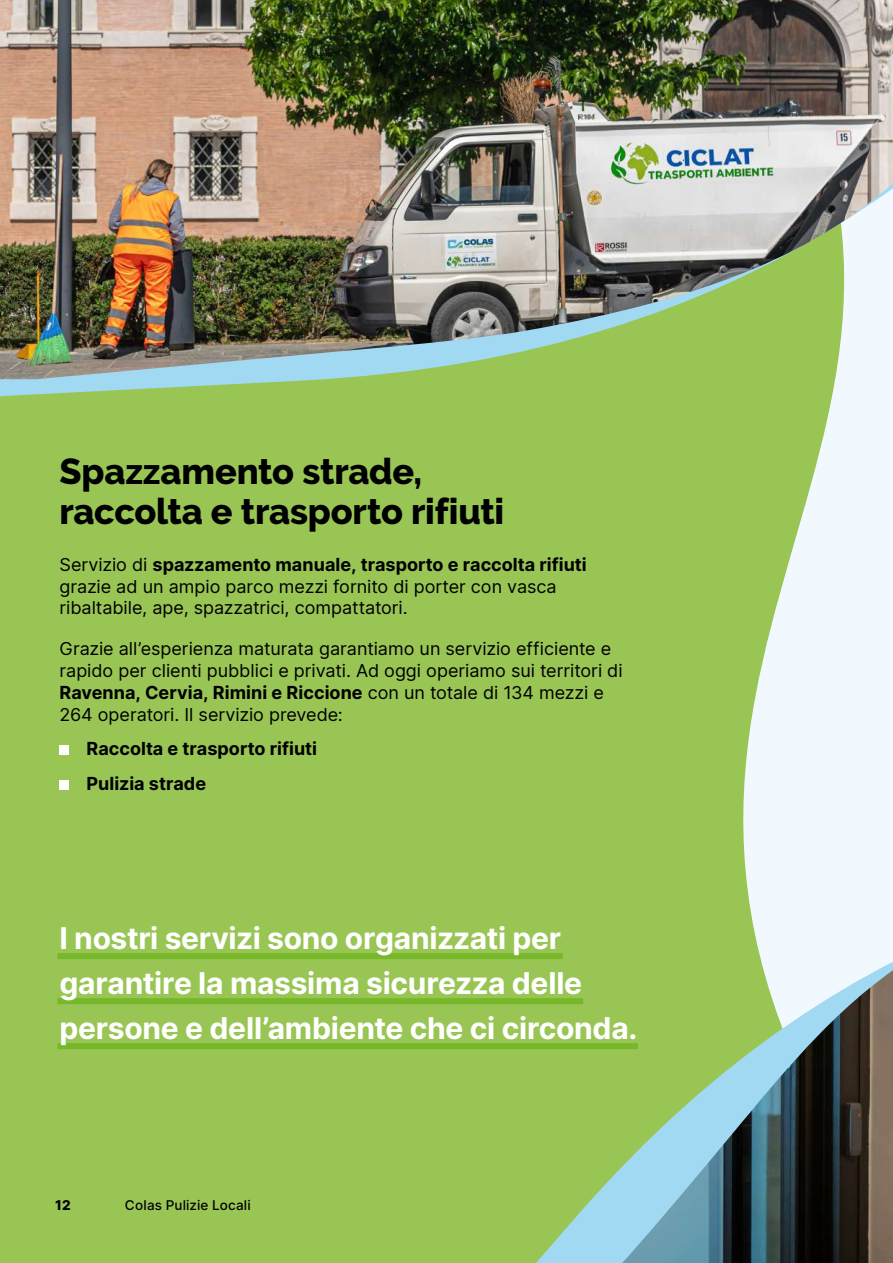
<style>
.page{position:relative;width:893px;height:1263px;background:#fff}
.page>*{position:absolute;margin:0;border:0;box-sizing:border-box;transform-origin:0 0}
.t1{font:800 36px/39.8px "Raleway";letter-spacing:-.005em;color:#000}
.t2{font:700 30px/45px "Inter";letter-spacing:-.01em;color:#fff}
.t3{font:18px/21.8px "Inter";color:#000}
.t4{font:700 18px "Inter";color:#000}
.t5{font:500 13.5px "Inter";letter-spacing:.015em;color:#000}
.t6{font:800 13.5px "Inter";color:#000}
.s1{font-weight:700}
</style>
<div class="page">
<div style="left:0;top:399px;width:893px;height:864px;background:#99c555"></div>
<svg style="left:0;top:379px;width:893px;height:20px;background:#a0cb79"></svg>
<img style="left:0;top:0;width:893px;height:379px">
<svg style="left:430px;top:646px;width:463px;height:617px;fill:#99c555"></svg>
<img style="left:622px;top:970px;width:271px;height:293px">
<div style="left:57px;top:953px;width:506px;height:6px;background:#76b82a"></div>
<div style="left:57px;top:998px;width:526px;height:6px;background:#76b82a"></div>
<div style="left:57px;top:1043px;width:581px;height:6px;background:#76b82a"></div>
<div style="left:59px;top:745px;width:9px;height:10px;background:#fff"></div>
<div style="left:59px;top:780px;width:9px;height:9px;background:#fff"></div>
<h1 class="t1" style="left:60px;top:452px;width:446px">Spazzamento strade, raccolta e trasporto rifiuti</h1>
<p class="t3" style="left:60px;top:553px;width:529px">Servizio di <span class="s1">spazzamento manuale, trasporto e raccolta rifiuti </span>grazie ad un ampio parco mezzi fornito di porter con vasca ribaltabile, ape, spazzatrici, compattatori.</p>
<p class="t3" style="left:60px;top:637px;width:565px">Grazie all’esperienza maturata garantiamo un servizio efficiente e rapido per clienti pubblici e privati. Ad oggi operiamo sui territori di <span class="s1">Ravenna, Cervia, Rimini e Riccione</span> con un totale di 134 mezzi e 264 operatori. Il servizio prevede:</p>
<p class="t4" style="left:60px;top:735px;width:259px">• Raccolta e trasporto rifiuti</p>
<p class="t4" style="left:60px;top:770px;width:148px">• Pulizia strade</p>
<h2 class="t2" style="left:60px;top:915px;width:580px">I nostri servizi sono organizzati per garantire la massima sicurezza delle persone e dell’ambiente che ci circonda.</h2>
<p class="t6" style="left:55px;top:1195px;width:17px">12</p>
<p class="t5" style="left:125px;top:1195px;width:127px">Colas Pulizie Locali</p>
</div>
